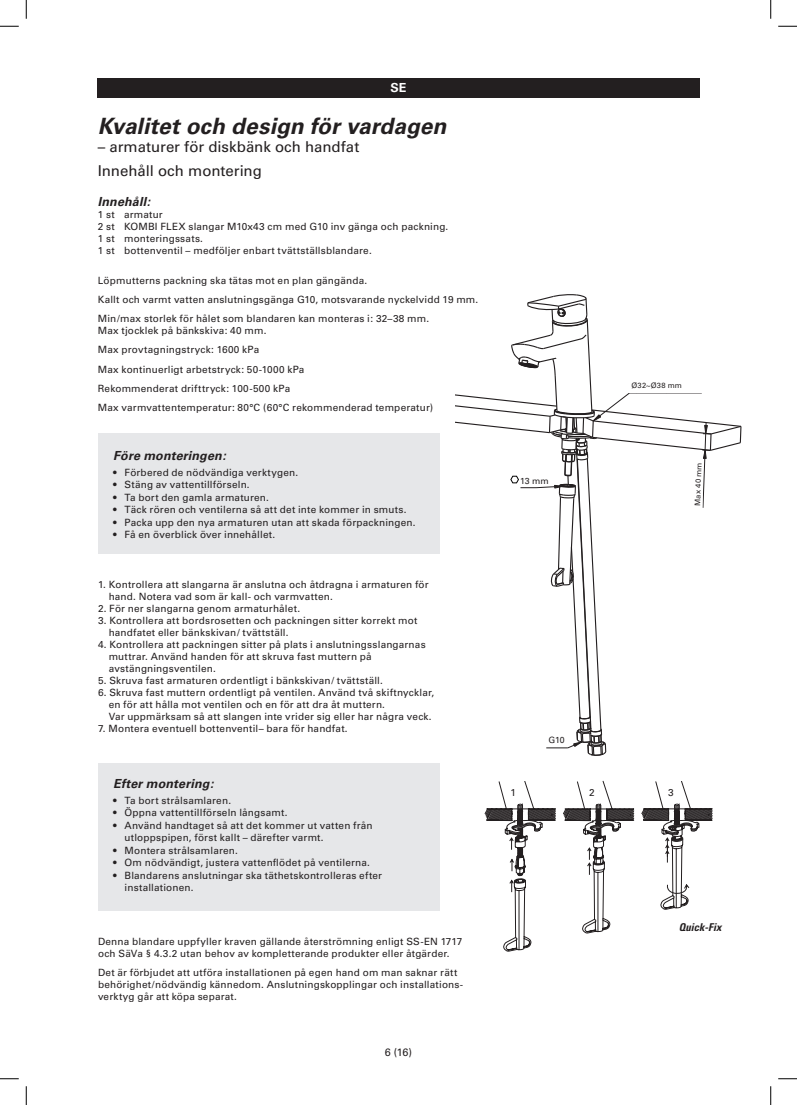
<style>
.page{position:relative;width:797px;height:1105px;background:#fff}
.page>*{position:absolute;margin:0;border:0;box-sizing:border-box;transform-origin:0 0}
.t1{font:italic 700 22.5px "Univers";letter-spacing:.005em;color:#231f20}
.t2{font:15px/24.4px "Univers";color:#231f20}
.t3{font:italic 700 12.5px "Univers";letter-spacing:.01em;color:#231f20}
.t4{font:700 12.5px "Univers";color:#fff}
.t5{font:italic 700 condensed 10.75px "Univers";color:#231f20}
.t6{font:10.75px "Univers LT Std";color:#231f20}
.t7{font:10px/12px "Univers";letter-spacing:.015em;color:#231f20}
.t8{font:8.75px "Univers";letter-spacing:-.015em;color:#231f20}
.t9{font:7.5px "Univers";letter-spacing:.03em;color:#231f20}
.s1{font-weight:700;font-style:italic;font-stretch:condensed;font-size:10.75px}
</style>
<div class="page">
<div style="left:97px;top:78px;width:602px;height:19px;background:#231f20"></div>
<div style="left:98px;top:763px;width:341px;height:147px;background:#e6e7e9"></div>
<div style="left:98px;top:433px;width:341px;height:121px;background:#e6e7e9"></div>
<svg style="left:455px;top:294px;width:287px;height:462px"></svg>
<svg style="left:485px;top:781px;width:228px;height:170px"></svg>
<div style="left:637px;top:936px;width:95px;height:28px;background:#fff"></div>
<div style="left:506px;top:785px;width:14px;height:14px;background:#fff"></div>
<div style="left:585px;top:785px;width:14px;height:14px;background:#fff"></div>
<div style="left:664px;top:785px;width:13px;height:14px;background:#fff"></div>
<svg style="left:0;top:25px;width:19px;height:2px"></svg>
<svg style="left:778px;top:25px;width:19px;height:2px"></svg>
<svg style="left:0;top:1078px;width:19px;height:1px"></svg>
<svg style="left:778px;top:1078px;width:19px;height:1px"></svg>
<svg style="left:25px;top:0;width:2px;height:19px"></svg>
<svg style="left:25px;top:1086px;width:2px;height:19px"></svg>
<svg style="left:770px;top:0;width:1px;height:19px"></svg>
<svg style="left:770px;top:1086px;width:1px;height:19px"></svg>
<p class="t4" style="left:390px;top:81px;width:18px">SE</p>
<h1 class="t1" style="left:98px;top:113px;width:350px">Kvalitet och design för vardagen</h1>
<h2 class="t2" style="left:98px;top:135px;width:263px">– armaturer för diskbänk och handfat<br>Innehåll och montering</h2>
<p class="t3" style="left:98px;top:195px;width:54px">Innehåll:</p>
<p class="t7" style="left:98px;top:209px;width:352px">1 st armatur<br>2 st KOMBI FLEX slangar M10x43 cm med G10 inv gänga och packning.<br>1 st monteringssats.<br>1 st bottenventil – medföljer enbart tvättställsblandare.</p>
<p class="t7" style="left:98px;top:271px;width:382px;line-height:19.1px">Löpmutterns packning ska tätas mot en plan gängända.<br>Kallt och varmt vatten anslutningsgänga G10, motsvarande nyckelvidd 19 mm.<br>Min/max storlek för hålet som blandaren kan monteras i: 32–38 mm.</p>
<p class="t7" style="left:98px;top:321px;width:337px;line-height:19.1px">Max tjocklek på bänkskiva: 40 mm.<br>Max provtagningstryck: 1600 kPa<br>Max kontinuerligt arbetstryck: 50-1000 kPa<br>Rekommenderat drifttryck: 100-500 kPa<br>Max varmvattentemperatur: 80°C (60°C rekommenderad temperatur)</p>
<p class="t3" style="left:113px;top:448px;width:114px">Före monteringen:</p>
<p class="t7" style="left:113px;top:466px;width:186px">• Förbered de nödvändiga verktygen.</p>
<p class="t7" style="left:113px;top:479px;width:138px">• Stäng av vattentillförseln.</p>
<p class="t7" style="left:113px;top:491px;width:157px">• Ta bort den gamla armaturen.</p>
<p class="t7" style="left:113px;top:504px;width:295px">• Täck rören och ventilerna så att det inte kommer in smuts.</p>
<p class="t7" style="left:113px;top:516px;width:304px">• Packa upp den nya armaturen utan att skada förpackningen.</p>
<p class="t7" style="left:113px;top:529px;width:163px">• Få en överblick över innehållet.</p>
<p class="t7" style="left:109px;top:578px;width:321px;text-indent:-11px">1. Kontrollera att slangarna är anslutna och åtdragna i armaturen för hand. Notera vad som är kall- och varmvatten.</p>
<p class="t7" style="left:98px;top:602px;width:204px">2. För ner slangarna genom armaturhålet.</p>
<p class="t7" style="left:109px;top:614px;width:310px;text-indent:-11px">3. Kontrollera att bordsrosetten och packningen sitter korrekt mot handfatet eller bänkskivan/ tvättställ.</p>
<p class="t7" style="left:109px;top:638px;width:318px;text-indent:-11px">4. Kontrollera att packningen sitter på plats i anslutningsslangarnas muttrar. Använd handen för att skruva fast muttern på avstängningsventilen.</p>
<p class="t7" style="left:98px;top:674px;width:286px">5. Skruva fast armaturen ordentligt i bänkskivan/ tvättställ.</p>
<p class="t7" style="left:109px;top:686px;width:327px;text-indent:-11px">6. Skruva fast muttern ordentligt på ventilen. Använd två skiftnycklar, en för att hålla mot ventilen och en för att dra åt muttern.<br>Var uppmärksam så att slangen inte vrider sig eller har några veck.</p>
<p class="t7" style="left:98px;top:722px;width:251px">7. Montera eventuell bottenventil– bara för handfat.</p>
<p class="t3" style="left:113px;top:776px;width:102px">Efter montering:</p>
<p class="t7" style="left:113px;top:794px;width:119px">• Ta bort strålsamlaren.</p>
<p class="t7" style="left:113px;top:807px;width:176px">• Öppna vattentillförseln långsamt.</p>
<p class="t7" style="left:125px;top:819px;width:250px;line-height:12.5px;text-indent:-11px">• Använd handtaget så att det kommer ut vatten från utloppspipen, först kallt – därefter varmt.</p>
<p class="t7" style="left:113px;top:844px;width:126px">• Montera strålsamlaren.</p>
<p class="t7" style="left:113px;top:857px;width:258px">• Om nödvändigt, justera vattenflödet på ventilerna.</p>
<p class="t7" style="left:125px;top:869px;width:259px;line-height:12.5px;text-indent:-11px">• Blandarens anslutningar ska täthetskontrolleras efter installationen.</p>
<p class="t7" style="left:98px;top:935px;width:366px">Denna blandare uppfyller kraven gällande återströmning enligt SS-EN 1717 och SäVa § 4.3.2 utan behov av kompletterande produkter eller åtgärder.</p>
<p class="t7" style="left:98px;top:966px;width:367px">Det är förbjudet att utföra installationen på egen hand om man saknar rätt behörighet/nödvändig kännedom. Anslutningskopplingar och installations&shy;verktyg går att köpa separat.</p>
<p class="t6" style="left:385px;top:1046px;width:29px">6 (16)</p>
<p class="t8" style="left:520px;top:475px;width:30px">13 mm</p>
<p class="t9" style="left:631px;top:381px;width:52px">Ø32~Ø38 mm</p>
<p class="t9" style="left:693px;top:506px;width:45px;rotate:-88deg">Max 40 mm</p>
<p class="t8" style="left:548px;top:735px;width:18px">G10</p>
<p class="t7" style="left:510px;top:786px;width:9px">1<span class="s1">1</span></p>
<p class="t7" style="left:589px;top:786px;width:10px">2<span class="s1">2</span></p>
<p class="t7" style="left:668px;top:786px;width:10px">3<span class="s1">3</span></p>
<p class="t5" style="left:679px;top:921px;width:44px">Quick-Fix</p>
</div>
